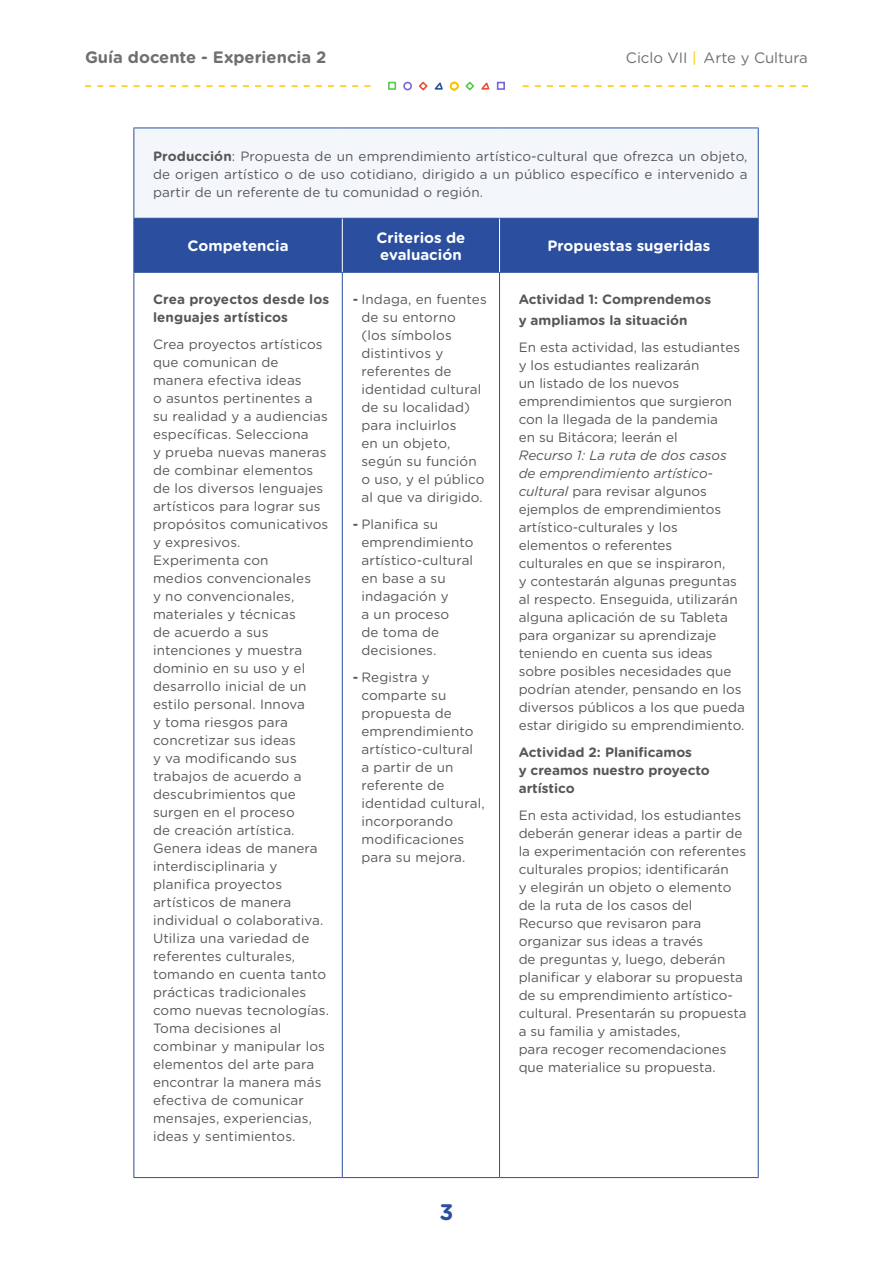
<style>
.page{position:relative;width:893px;height:1263px;background:#fff}
.page>*{position:absolute;margin:0;border:0;box-sizing:border-box;transform-origin:0 0}
.t1{font:700 22.5px "Gotham Rounded";color:#2b4f9e}
.t2{font:700 16.5px "Gotham Rounded";color:#706f6f}
.t3{font:700 15px/16.5px "Gotham Rounded";color:#fff}
.t4{font:15px "Gotham Rounded";color:#706f6f}
.t5{font:13.5px/18px "Gotham Rounded";letter-spacing:.01em;color:#575756}
.t6{font:700 13.5px/18px "Gotham Rounded";color:#575756}
.s1{color:#fdc600}
.s2{font-weight:700}
.s3{font-style:italic}
</style>
<div class="page">
<svg style="left:523px;top:85px;width:285px;height:2px"></svg>
<svg style="left:85px;top:85px;width:285px;height:2px"></svg>
<div style="left:403px;top:82px;width:9px;height:8px;border:2px solid #7569db;border-radius:50%"></div>
<div style="left:388px;top:82px;width:8px;height:8px;border:2px solid #5cc94f"></div>
<div style="left:497px;top:82px;width:8px;height:8px;border:2px solid #7569db"></div>
<svg style="left:418px;top:81px;width:72px;height:10px"></svg>
<div style="left:134px;top:128px;width:624px;height:90px;background:#f3f7fb"></div>
<div style="left:134px;top:218px;width:624px;height:54px;background:#2b4f9e"></div>
<hr style="left:133px;top:128px;width:209px;height:1px;background:#2b4f9e">
<hr style="left:133px;top:128px;width:1px;height:90px;background:#2b4f9e">
<hr style="left:342px;top:128px;width:157px;height:1px;background:#2b4f9e">
<hr style="left:500px;top:128px;width:259px;height:1px;background:#2b4f9e">
<hr style="left:133px;top:218px;width:209px;height:1px;background:#2b4f9e">
<hr style="left:133px;top:219px;width:1px;height:53px;background:#2b4f9e">
<hr style="left:342px;top:218px;width:157px;height:1px;background:#2b4f9e">
<hr style="left:500px;top:218px;width:259px;height:1px;background:#2b4f9e">
<hr style="left:758px;top:219px;width:1px;height:53px;background:#2b4f9e">
<hr style="left:133px;top:272px;width:209px;height:1px;background:#2b4f9e">
<hr style="left:133px;top:273px;width:1px;height:904px;background:#2b4f9e">
<hr style="left:342px;top:272px;width:157px;height:1px;background:#2b4f9e">
<hr style="left:342px;top:273px;width:1px;height:904px;background:#2b4f9e">
<hr style="left:500px;top:272px;width:259px;height:1px;background:#2b4f9e">
<hr style="left:499px;top:273px;width:1px;height:904px;background:#2b4f9e">
<hr style="left:758px;top:273px;width:1px;height:904px;background:#2b4f9e">
<hr style="left:133px;top:1177px;width:209px;height:1px;background:#2b4f9e">
<hr style="left:342px;top:1177px;width:157px;height:1px;background:#2b4f9e">
<hr style="left:500px;top:1177px;width:259px;height:1px;background:#2b4f9e">
<hr style="left:758px;top:128px;width:1px;height:90px;background:#2b4f9e">
<hr style="left:342px;top:219px;width:1px;height:53px;background:#fff">
<hr style="left:499px;top:219px;width:1px;height:53px;background:#fff">
<p class="t2" style="left:85px;top:45px;width:243px">Guía docente - Experiencia 2</p>
<p class="t4" style="left:626px;top:47px;width:183px">Ciclo VII <span class="s1">|</span> Arte y Cultura</p>
<p class="t5" style="left:153px;top:146px;width:596px;text-align:justify"><span class="s2">Producción</span>: Propuesta de un emprendimiento artístico-cultural que ofrezca un objeto, de origen artístico o de uso cotidiano, dirigido a un público específico e intervenido a partir de un referente de tu comunidad o región.</p>
<p class="t3" style="left:188px;top:237px;width:102px">Competencia</p>
<p class="t3" style="left:376px;top:229px;width:91px">Criterios de evaluación</p>
<p class="t3" style="left:547px;top:237px;width:164px">Propuestas sugeridas</p>
<p class="t6" style="left:153px;top:290px;width:178px">Crea proyectos desde los lenguajes artísticos</p>
<p class="t5" style="left:153px;top:335px;width:178px">Crea proyectos artísticos que comunican de manera efectiva ideas<br>o asuntos pertinentes a su realidad y a audiencias específicas. Selecciona<br>y prueba nuevas maneras de combinar elementos de los diversos lenguajes artísticos para lograr sus propósitos comunicativos y expresivos.<br>Experimenta con<br>medios convencionales<br>y no convencionales, materiales y técnicas<br>de acuerdo a sus intenciones y muestra dominio en su uso y el desarrollo inicial de un estilo personal. Innova<br>y toma riesgos para concretizar sus ideas<br>y va modificando sus trabajos de acuerdo a descubrimientos que surgen en el proceso<br>de creación artística.<br>Genera ideas de manera interdisciplinaria y planifica proyectos artísticos de manera individual o colaborativa.<br>Utiliza una variedad de referentes culturales, tomando en cuenta tanto prácticas tradicionales como nuevas tecnologías.<br>Toma decisiones al combinar y manipular los elementos del arte para encontrar la manera más efectiva de comunicar mensajes, experiencias, ideas y sentimientos.</p>
<p class="t6" style="left:519px;top:288px;width:194px;line-height:21px">Actividad 1: Comprendemos y ampliamos la situación</p>
<p class="t5" style="left:519px;top:338px;width:223px">En esta actividad, las estudiantes y los estudiantes realizarán<br>un listado de los nuevos emprendimientos que surgieron con la llegada de la pandemia<br>en su Bitácora; leerán el</p>
<p class="t5" style="left:519px;top:446px;width:228px"><span class="s3">Recurso 1: La ruta de dos casos de emprendimiento artístico&shy;cultural</span> para revisar algunos ejemplos de emprendimientos artístico-culturales y los elementos o referentes<br>culturales en que se inspiraron,<br>y contestarán algunas preguntas al respecto. Enseguida, utilizarán alguna aplicación de su Tableta para organizar su aprendizaje teniendo en cuenta sus ideas sobre posibles necesidades que podrían atender, pensando en los diversos públicos a los que pueda estar dirigido su emprendimiento.</p>
<p class="t6" style="left:519px;top:743px;width:193px">Actividad 2: Planificamos<br>y creamos nuestro proyecto artístico</p>
<p class="t5" style="left:519px;top:806px;width:230px">En esta actividad, los estudiantes deberán generar ideas a partir de la experimentación con referentes culturales propios; identificarán<br>y elegirán un objeto o elemento de la ruta de los casos del<br>Recurso que revisaron para organizar sus ideas a través<br>de preguntas y, luego, deberán planificar y elaborar su propuesta de su emprendimiento artístico&shy;cultural. Presentarán su propuesta a su familia y amistades,<br>para recoger recomendaciones que materialice su propuesta.</p>
<p class="t5" style="left:361px;top:290px;width:127px;text-indent:-9px"><span class="s2">-</span> Indaga, en fuentes de su entorno<br>(los símbolos distintivos y referentes de identidad cultural de su localidad) para incluirlos<br>en un objeto, según su función o uso, y el público al que va dirigido.</p>
<p class="t5" style="left:361px;top:515px;width:114px;text-indent:-9px"><span class="s2">-</span> Planifica su emprendimiento artístico-cultural en base a su indagación y<br>a un proceso<br>de toma de decisiones.</p>
<p class="t5" style="left:361px;top:668px;width:125px;text-indent:-9px"><span class="s2">-</span> Registra y comparte su propuesta de emprendimiento artístico-cultural<br>a partir de un referente de identidad cultural, incorporando modificaciones para su mejora.</p>
<h1 class="t1" style="left:439px;top:1195px;width:15px">3</h1>
</div>
